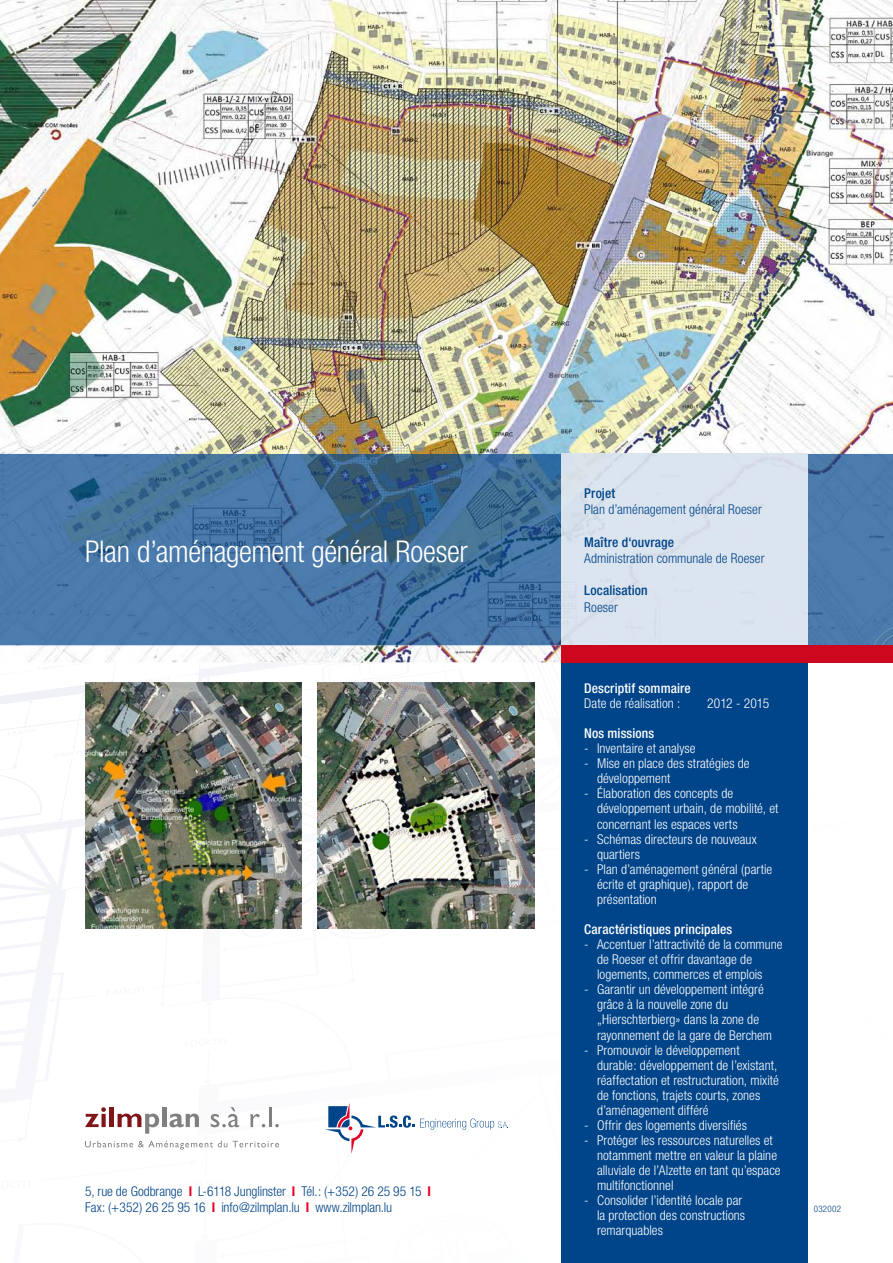
<style>
.page{position:relative;width:893px;height:1263px;background:#fff}
.page>*{position:absolute;margin:0;border:0;box-sizing:border-box;transform-origin:0 0}
.t1{font:300 condensed 30px "Helvetica Neue";letter-spacing:-.01em;color:#fff}
.t2{font:300 condensed 13.5px/15px "Helvetica Neue";letter-spacing:.005em;color:#fff}
.t3{font:300 condensed 13.5px/16.2px "Helvetica Neue";color:#004489}
.t4{font:500 condensed 13.5px "Helvetica Neue";letter-spacing:.01em;color:#fff}
.t5{font:500 condensed 13.5px "Helvetica Neue";letter-spacing:.01em;color:#004489}
.t6{font:300 condensed 9px "Helvetica Neue";letter-spacing:.03em;color:#004489}
.s1{font-weight:700;color:#e20026}
</style>
<div class="page">
<svg style="left:325px;top:1103px;width:183px;height:51px"></svg>
<svg style="left:85px;top:1107px;width:21px;height:20px"></svg>
<hr style="left:110px;top:1107px;width:4px;height:20px;background:#801518">
<svg style="left:118px;top:1113px;width:41px;height:21px"></svg>
<hr style="left:162px;top:1107px;width:4px;height:20px;background:#808080">
<svg style="left:169px;top:1113px;width:30px;height:14px"></svg>
<svg style="left:211px;top:1107px;width:28px;height:20px"></svg>
<svg style="left:251px;top:1114px;width:14px;height:13px"></svg>
<hr style="left:269px;top:1107px;width:3px;height:20px;background:#808080">
<svg style="left:275px;top:1124px;width:4px;height:3px"></svg>
<svg style="left:85px;top:1141px;width:142px;height:8px"></svg>
<svg style="left:233px;top:1141px;width:46px;height:6px"></svg>
<img style="left:0;top:0;width:893px;height:662px">
<div style="left:561px;top:662px;width:247px;height:601px;background:#004489"></div>
<img style="left:0;top:454px;width:893px;height:191px">
<svg style="left:871px;top:625px;width:22px;height:20px"></svg>
<div style="left:561px;top:454px;width:247px;height:191px;background:#dbe5ef"></div>
<div style="left:561px;top:645px;width:332px;height:17px;background:#cd071e"></div>
<img style="left:85px;top:682px;width:217px;height:247px">
<img style="left:317px;top:682px;width:217px;height:247px">
<h1 class="t1" style="left:85px;top:534px;width:384px">Plan d’aménagement général Roeser</h1>
<p class="t3" style="left:85px;top:1183px;width:348px">5, rue de Godbrange <span class="s1">I</span> L-6118 Junglinster <span class="s1">I</span> Tél.: (+352) 26 25 95 15 <span class="s1">I<br></span>Fax: (+352) 26 25 95 16 <span class="s1">I</span> info@zilmplan.lu <span class="s1">I</span> www.zilmplan.lu</p>
<p class="t5" style="left:584px;top:485px;width:32px">Projet</p>
<p class="t3" style="left:584px;top:501px;width:179px">Plan d’aménagement général Roeser</p>
<p class="t5" style="left:584px;top:534px;width:91px">Maître d‘ouvrage</p>
<p class="t3" style="left:584px;top:550px;width:182px">Administration communale de Roeser</p>
<p class="t5" style="left:584px;top:583px;width:65px">Localisation</p>
<p class="t3" style="left:584px;top:599px;width:35px">Roeser</p>
<p class="t4" style="left:584px;top:680px;width:108px">Descriptif sommaire</p>
<p class="t2" style="left:584px;top:696px;width:98px">Date de réalisation :</p>
<p class="t2" style="left:707px;top:696px;width:64px">2012 - 2015</p>
<p class="t4" style="left:584px;top:725px;width:72px">Nos missions</p>
<p class="t2" style="left:584px;top:741px;width:113px">- Inventaire et analyse</p>
<p class="t2" style="left:597px;top:756px;width:154px;text-indent:-13px">- Mise en place des stratégies de développement</p>
<p class="t2" style="left:597px;top:786px;width:183px;text-indent:-13px">- Élaboration des concepts de développement urbain, de mobilité, et concernant les espaces verts</p>
<p class="t2" style="left:597px;top:831px;width:161px;text-indent:-13px">- Schémas directeurs de nouveaux quartiers</p>
<p class="t2" style="left:597px;top:861px;width:177px;text-indent:-13px">- Plan d’aménagement général (partie écrite et graphique), rapport de présentation</p>
<p class="t4" style="left:584px;top:921px;width:150px">Caractéristiques principales</p>
<p class="t2" style="left:597px;top:937px;width:187px;text-indent:-13px">- Accentuer l’attractivité de la commune de Roeser et offrir davantage de logements, commerces et emplois</p>
<p class="t2" style="left:597px;top:982px;width:177px;text-indent:-13px">- Garantir un développement intégré grâce à la nouvelle zone du „Hierschterbierg» dans la zone de rayonnement de la gare de Berchem</p>
<p class="t2" style="left:597px;top:1042px;width:183px;text-indent:-13px">- Promouvoir le développement durable: développement de l’existant, réaffectation et restructuration, mixité de fonctions, trajets courts, zones d’aménagement différé</p>
<p class="t2" style="left:584px;top:1117px;width:164px">- Offrir des logements diversifiés</p>
<p class="t2" style="left:597px;top:1132px;width:185px;text-indent:-13px">- Protéger les ressources naturelles et notamment mettre en valeur la plaine alluviale de l’Alzette en tant qu’espace multifonctionnel</p>
<p class="t2" style="left:597px;top:1193px;width:150px;text-indent:-13px">- Consolider l’identité locale par la protection des constructions remarquables</p>
<p class="t6" style="left:814px;top:1203px;width:29px">032002</p>
</div>
